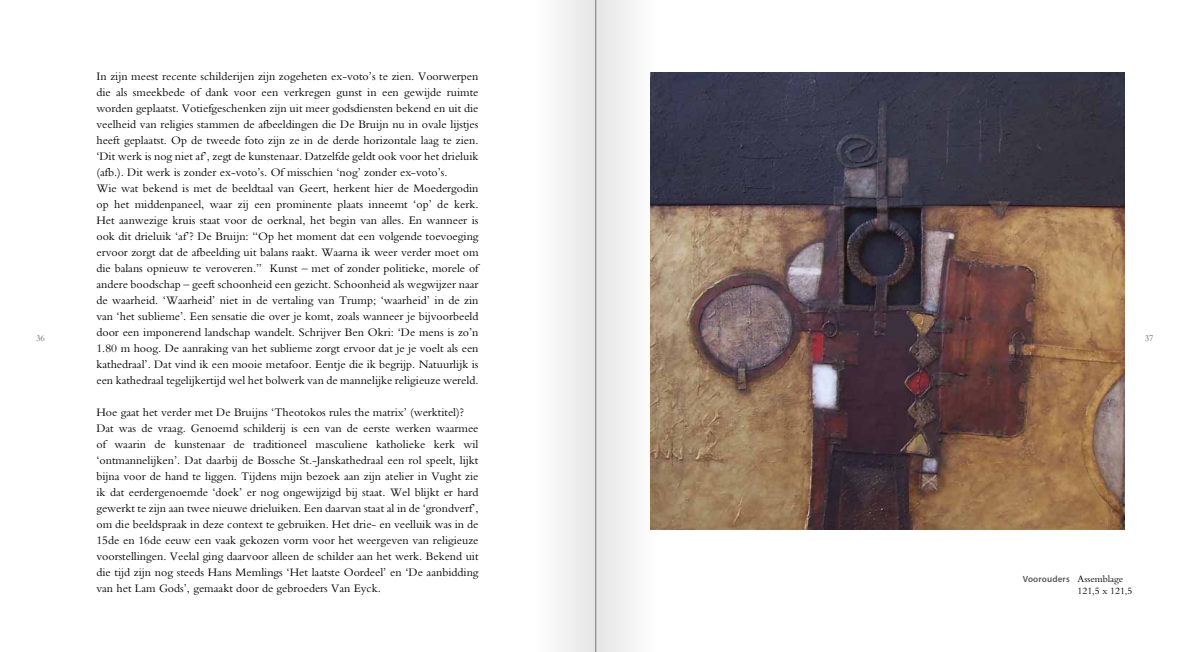
<style>
.page{position:relative;width:1191px;height:652px;background:#fff}
.page>*{position:absolute;margin:0;border:0;box-sizing:border-box;transform-origin:0 0}
.t1{font:12px/16px "Bembo Std";color:#000}
.t2{font:10px "Bembo Std";color:#000}
.t3{font:600 9px "Myriad Pro";letter-spacing:.02em;color:#575756}
.t4{font:9px "Bembo Std";color:#646363}
.s1{font-family:"Bembo Std";font-weight:400;font-size:10px;color:#000}
</style>
<div class="page">
<div style="left:596px;top:0;width:61px;height:652px;background:#f2f2f2"></div>
<div style="left:534px;top:0;width:61px;height:652px;background:#f2f2f2"></div>
<hr style="left:595px;top:0;width:1px;height:652px;background:#7c7b7b">
<img style="left:651px;top:72px;width:473px;height:458px">
<p class="t1" style="left:96px;top:68px;width:384px">In zijn meest recente schilderijen zijn zogeheten ex-voto’s te zien. Voorwerpen die als smeekbede of dank voor een verkregen gunst in een gewijde ruimte worden geplaatst. Votiefgeschenken zijn uit meer godsdiensten bekend en uit die veelheid van religies stammen de afbeeldingen die De Bruijn nu in ovale lijstjes heeft geplaatst. Op de tweede foto zijn ze in de derde horizontale laag te zien. ‘Dit werk is nog niet af’, zegt de kunstenaar. Datzelfde geldt ook voor het drieluik (afb.). Dit werk is zonder ex-voto’s. Of misschien ‘nog’ zonder ex-voto’s.<br>Wie wat bekend is met de beeldtaal van Geert, herkent hier de Moedergodin op het middenpaneel, waar zij een prominente plaats inneemt ‘op’ de kerk.<br>Het aanwezige kruis staat voor de oerknal, het begin van alles. En wanneer is ook dit drieluik ‘af’? De Bruijn: “Op het moment dat een volgende toevoeging ervoor zorgt dat de afbeelding uit balans raakt. Waarna ik weer verder moet om die balans opnieuw te veroveren.” Kunst – met of zonder politieke, morele of andere boodschap – geeft schoonheid een gezicht. Schoonheid als wegwijzer naar de waarheid. ‘Waarheid’ niet in de vertaling van Trump; ‘waarheid’ in de zin van ‘het sublieme’. Een sensatie die over je komt, zoals wanneer je bijvoorbeeld door een imponerend landschap wandelt. Schrijver Ben Okri: ‘De mens is zo’n 1.80 m hoog. De aanraking van het sublieme zorgt ervoor dat je je voelt als een kathedraal’. Dat vind ik een mooie metafoor. Eentje die ik begrijp. Natuurlijk is een kathedraal tegelijkertijd wel het bolwerk van de mannelijke religieuze wereld.</p>
<p class="t1" style="left:96px;top:404px;width:384px">Hoe gaat het verder met De Bruijns ‘Theotokos rules the matrix’ (werktitel)?<br>Dat was de vraag. Genoemd schilderij is een van de eerste werken waarmee of waarin de kunstenaar de traditioneel masculiene katholieke kerk wil ‘ontmannelijken’. Dat daarbij de Bossche St.-Janskathedraal een rol speelt, lijkt bijna voor de hand te liggen. Tijdens mijn bezoek aan zijn atelier in Vught zie ik dat eerdergenoemde ‘doek’ er nog ongewijzigd bij staat. Wel blijkt er hard gewerkt te zijn aan twee nieuwe drieluiken. Een daarvan staat al in de ‘grondverf’, om die beeldspraak in deze context te gebruiken. Het drie- en veelluik was in de 15de en 16de eeuw een vaak gekozen vorm voor het weergeven van religieuze voorstellingen. Veelal ging daarvoor alleen de schilder aan het werk. Bekend uit die tijd zijn nog steeds Hans Memlings ‘Het laatste Oordeel’ en ‘De aanbidding van het Lam Gods’, gemaakt door de gebroeders Van Eyck.</p>
<p class="t4" style="left:36px;top:332px;width:10px">36</p>
<p class="t4" style="left:1144px;top:332px;width:10px">37</p>
<p class="t3" style="left:1022px;top:573px;width:102px">Voorouders <span class="s1">Assemblage</span></p>
<p class="t2" style="left:1077px;top:585px;width:56px">121,5 x 121,5</p>
</div>
